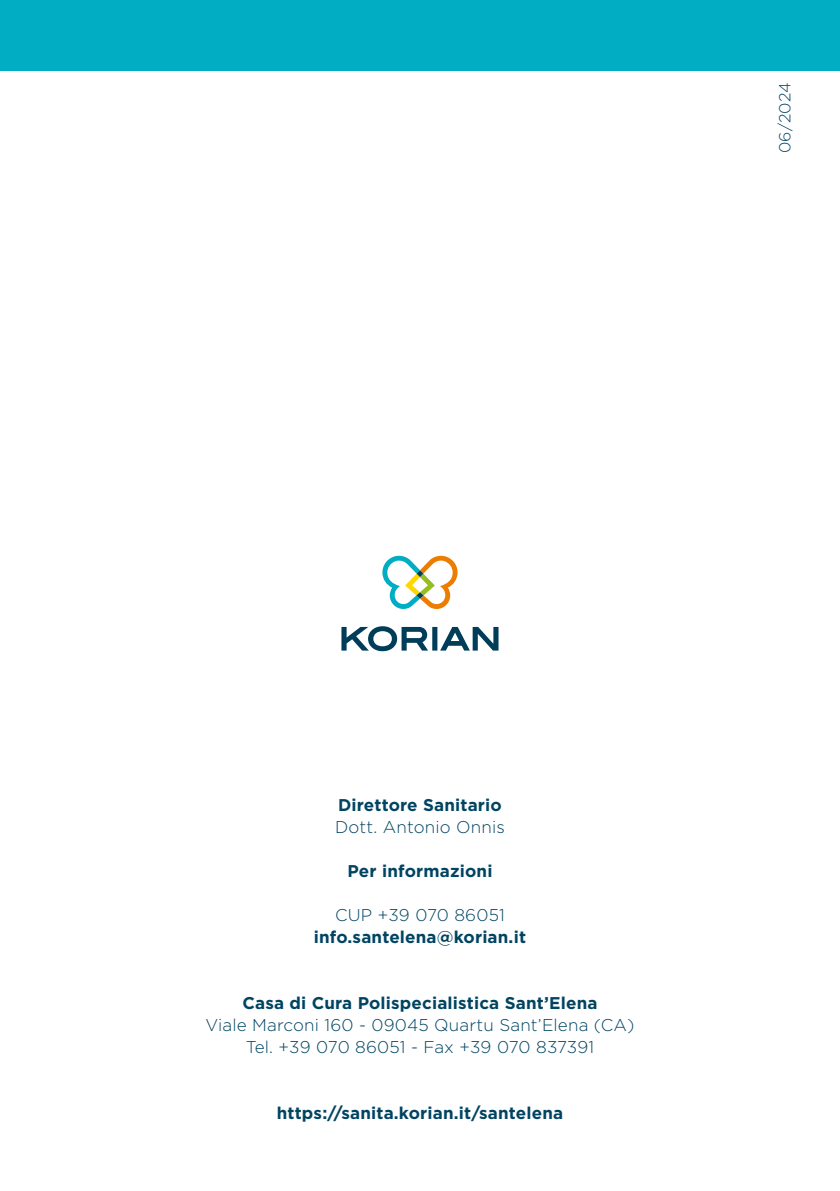
<style>
.page{position:relative;width:840px;height:1191px;background:#fff}
.page>*{position:absolute;margin:0;border:0;box-sizing:border-box;transform-origin:0 0}
.t1{font:700 17px "Gotham";letter-spacing:.01em;color:#004462}
.t2{font:300 17px/22px "Gotham";letter-spacing:.01em;color:#004462;text-align:center}
.t3{font:300 16px "Gotham";letter-spacing:.005em;color:#004462}
</style>
<div class="page">
<div style="left:0;top:0;width:839px;height:71px;background:#00adc2"></div>
<svg style="left:382px;top:556px;width:75px;height:53px"></svg>
<svg style="left:341px;top:626px;width:157px;height:25px"></svg>
<p class="t3" style="left:774px;top:153px;width:72px;rotate:-90deg">06/2024</p>
<p class="t1" style="left:338px;top:793px;width:165px">Direttore Sanitario</p>
<p class="t2" style="left:335px;top:815px;width:171px">Dott. Antonio Onnis</p>
<p class="t1" style="left:347px;top:859px;width:146px">Per informazioni</p>
<p class="t2" style="left:335px;top:903px;width:171px">CUP +39 070 86051</p>
<p class="t1" style="left:314px;top:925px;width:213px">info.santelena@korian.it</p>
<p class="t1" style="left:242px;top:991px;width:356px">Casa di Cura Polispecialistica Sant’Elena</p>
<p class="t2" style="left:205px;top:1013px;width:430px">Viale Marconi 160 - 09045 Quartu Sant’Elena (CA)<br>Tel. +39 070 86051 - Fax +39 070 837391</p>
<p class="t1" style="left:276px;top:1101px;width:288px">https://sanita.korian.it/santelena</p>
</div>
